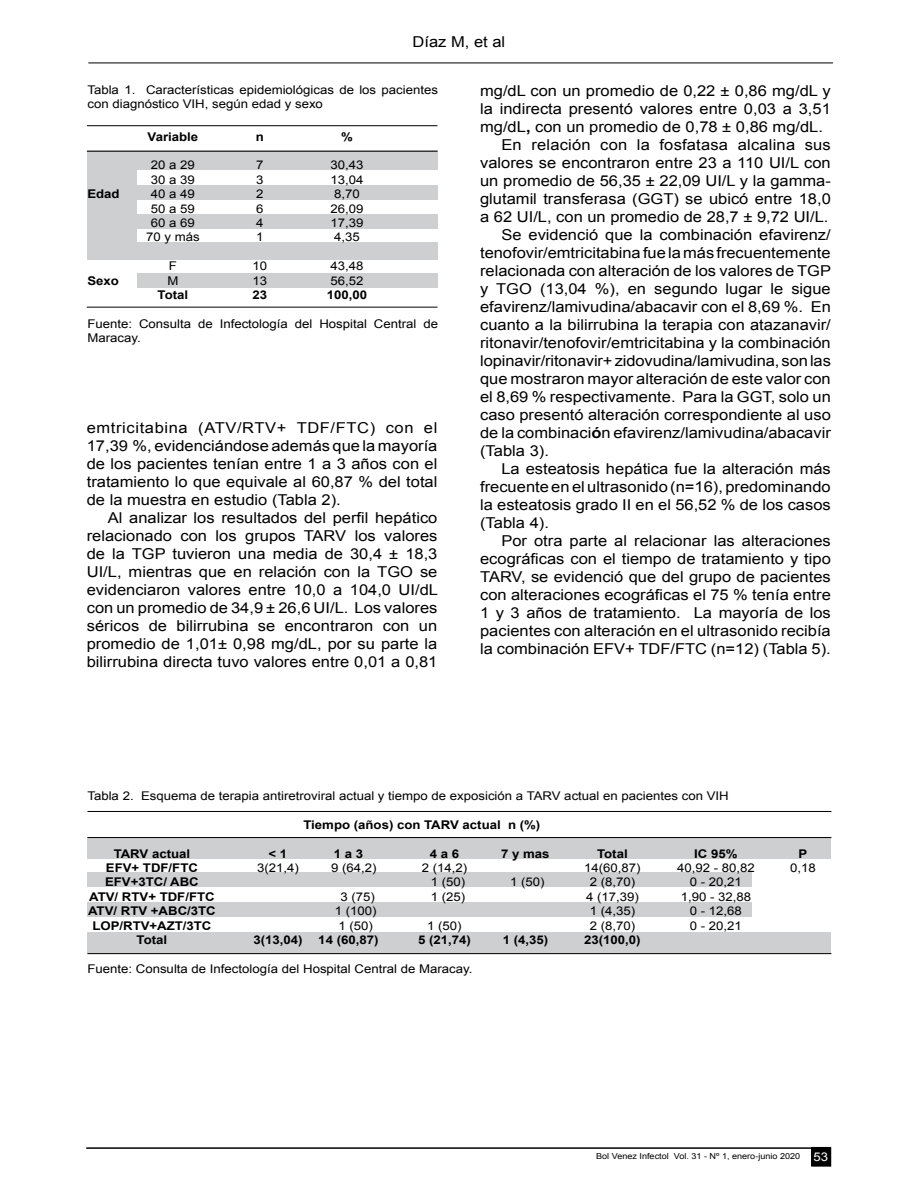
<style>
.page{position:relative;width:918px;height:1188px;background:#fff}
.page>*{position:absolute;margin:0;border:0;box-sizing:border-box;transform-origin:0 0}
.t1{font:15px/18px "Arial";color:#000;text-align:justify;scale:1.1 1}
.t2{font:12px/14.4px "Arial";color:#000;scale:1.1 1}
.t3{font:700 12px "Arial";color:#000;scale:1.1 1}
.t4{font:8.25px "Arial";color:#000;scale:1.1 1}
.s1{font-weight:700}
.s2{font-size:12px;color:#fff}
</style>
<div class="page">
<div style="left:812px;top:1147px;width:19px;height:19px;background:#000"></div>
<hr style="left:86px;top:1147px;width:745px;height:2px;background:#000">
<hr style="left:88px;top:63px;width:745px;height:1px;background:#000">
<div style="left:88px;top:932px;width:743px;height:21px;background:#cdcfd0"></div>
<div style="left:87px;top:902px;width:665px;height:15px;background:#cdcfd0"></div>
<div style="left:87px;top:872px;width:665px;height:15px;background:#cdcfd0"></div>
<div style="left:88px;top:838px;width:743px;height:21px;background:#cdcfd0"></div>
<hr style="left:88px;top:811px;width:743px;height:1px;background:#000">
<hr style="left:88px;top:953px;width:743px;height:1px;background:#000">
<hr style="left:87px;top:837px;width:744px;height:1px;background:#000">
<div style="left:137px;top:274px;width:300px;height:14px;background:#cdcfd0"></div>
<div style="left:87px;top:214px;width:350px;height:14px;background:#cdcfd0"></div>
<div style="left:87px;top:151px;width:351px;height:19px;background:#cdcfd0"></div>
<div style="left:87px;top:242px;width:350px;height:18px;background:#cdcfd0"></div>
<div style="left:87px;top:185px;width:350px;height:15px;background:#cdcfd0"></div>
<hr style="left:87px;top:125px;width:350px;height:1px;background:#000">
<hr style="left:87px;top:151px;width:351px;height:1px;background:#000">
<hr style="left:87px;top:307px;width:350px;height:1px;background:#000">
<div style="left:87px;top:170px;width:50px;height:15px;background:#cdcfd0"></div>
<div style="left:87px;top:200px;width:50px;height:14px;background:#cdcfd0"></div>
<div style="left:87px;top:228px;width:50px;height:15px;background:#cdcfd0"></div>
<p class="t1" style="left:413px;top:33px;width:86px">Díaz M, et al</p>
<p class="t2" style="left:87px;top:83px;width:320px">Tabla 1. Características epidemiológicas de los pacientes con diagnóstico VIH, según edad y sexo</p>
<p class="t3" style="left:148px;top:128px;width:48px">Variable</p>
<p class="t3" style="left:256px;top:128px;width:9px">n</p>
<p class="t3" style="left:341px;top:128px;width:12px">%</p>
<p class="t2" style="left:151px;top:158px;width:42px">20 a 29</p>
<p class="t2" style="left:256px;top:158px;width:8px">7</p>
<p class="t2" style="left:330px;top:158px;width:32px">30,43</p>
<p class="t2" style="left:151px;top:173px;width:42px">30 a 39</p>
<p class="t2" style="left:256px;top:173px;width:8px">3</p>
<p class="t2" style="left:330px;top:173px;width:32px">13,04</p>
<p class="t3" style="left:87px;top:186px;width:31px">Edad</p>
<p class="t2" style="left:151px;top:187px;width:42px">40 a 49</p>
<p class="t2" style="left:256px;top:187px;width:8px">2</p>
<p class="t2" style="left:334px;top:187px;width:25px">8,70</p>
<p class="t2" style="left:151px;top:201px;width:42px">50 a 59</p>
<p class="t2" style="left:256px;top:201px;width:8px">6</p>
<p class="t2" style="left:330px;top:201px;width:32px">26,09</p>
<p class="t2" style="left:151px;top:216px;width:42px">60 a 69</p>
<p class="t2" style="left:256px;top:216px;width:8px">4</p>
<p class="t2" style="left:330px;top:216px;width:32px">17,39</p>
<p class="t2" style="left:146px;top:230px;width:50px">70 y más</p>
<p class="t2" style="left:256px;top:230px;width:8px">1</p>
<p class="t2" style="left:334px;top:230px;width:25px">4,35</p>
<p class="t2" style="left:169px;top:259px;width:9px">F</p>
<p class="t2" style="left:253px;top:259px;width:15px">10</p>
<p class="t2" style="left:330px;top:259px;width:32px">43,48</p>
<p class="t3" style="left:87px;top:272px;width:30px">Sexo</p>
<p class="t2" style="left:167px;top:273px;width:11px">M</p>
<p class="t2" style="left:253px;top:273px;width:15px">13</p>
<p class="t2" style="left:330px;top:273px;width:32px">56,52</p>
<p class="t3" style="left:158px;top:287px;width:29px">Total</p>
<p class="t3" style="left:253px;top:287px;width:15px">23</p>
<p class="t3" style="left:327px;top:287px;width:38px">100,00</p>
<p class="t2" style="left:87px;top:317px;width:320px">Fuente: Consulta de Infectología del Hospital Central de<br>Maracay.</p>
<p class="t1" style="left:87px;top:419px;width:320px">emtricitabina (ATV/RTV+ TDF/FTC) con el 17,39 %, evidenciándose además que la mayoría de los pacientes tenían entre 1 a 3 años con el tratamiento lo que equivale al 60,87 % del total de la muestra en estudio (Tabla 2).</p>
<p class="t1" style="left:87px;top:509px;width:321px;text-indent:21px">Al analizar los resultados del perfil hepático relacionado con los grupos TARV los valores de la TGP tuvieron una media de 30,4 ± 18,3<br>UI/L, mientras que en relación con la TGO se evidenciaron valores entre 10,0 a 104,0 UI/dL con un promedio de 34,9 ± 26,6 UI/L. Los valores séricos de bilirrubina se encontraron con un promedio de 1,01± 0,98 mg/dL, por su parte la bilirrubina directa tuvo valores entre 0,01 a 0,81</p>
<p class="t1" style="left:480px;top:82px;width:320px">mg/dL con un promedio de 0,22 ± 0,86 mg/dL y</p>
<p class="t1" style="left:480px;top:100px;width:320px">la indirecta presentó valores entre 0,03 a 3,51</p>
<p class="t1" style="left:480px;top:118px;width:313px">mg/dL<span class="s1">,</span> con un promedio de 0,78 ± 0,86 mg/dL.</p>
<p class="t1" style="left:501px;top:136px;width:301px">En relación con la fosfatasa alcalina sus</p>
<p class="t1" style="left:480px;top:154px;width:320px">valores se encontraron entre 23 a 110 UI/L con</p>
<p class="t1" style="left:480px;top:172px;width:320px">un promedio de 56,35 ± 22,09 UI/L y la gamma-</p>
<p class="t1" style="left:480px;top:190px;width:320px">glutamil transferasa (GGT) se ubicó entre 18,0</p>
<p class="t1" style="left:480px;top:208px;width:318px">a 62 UI/L, con un promedio de 28,7 ± 9,72 UI/L.</p>
<p class="t1" style="left:501px;top:226px;width:301px">Se evidenció que la combinación efavirenz/</p>
<p class="t1" style="left:480px;top:244px;width:320px">tenofovir/emtricitabina fue la más frecuentemente</p>
<p class="t1" style="left:480px;top:262px;width:321px">relacionada con alteración de los valores de TGP</p>
<p class="t1" style="left:480px;top:280px;width:320px">y TGO (13,04 %), en segundo lugar le sigue</p>
<p class="t1" style="left:480px;top:298px;width:320px">efavirenz/lamivudina/abacavir con el 8,69 %. En</p>
<p class="t1" style="left:480px;top:316px;width:320px">cuanto a la bilirrubina la terapia con atazanavir/</p>
<p class="t1" style="left:480px;top:334px;width:320px">ritonavir/tenofovir/emtricitabina y la combinación</p>
<p class="t1" style="left:480px;top:352px;width:320px">lopinavir/ritonavir+ zidovudina/lamivudina, son las</p>
<p class="t1" style="left:480px;top:370px;width:320px">que mostraron mayor alteración de este valor con</p>
<p class="t1" style="left:480px;top:388px;width:320px">el 8,69 % respectivamente. Para la GGT, solo un</p>
<p class="t1" style="left:480px;top:406px;width:320px">caso presentó alteración correspondiente al uso</p>
<p class="t1" style="left:480px;top:424px;width:320px">de la combinaci<span class="s1">ó</span>n efavirenz/lamivudina/abacavir</p>
<p class="t1" style="left:480px;top:442px;width:64px">(Tabla 3).</p>
<p class="t1" style="left:501px;top:460px;width:301px">La esteatosis hepática fue la alteración más</p>
<p class="t1" style="left:480px;top:478px;width:320px">frecuente en el ultrasonido (n=16), predominando</p>
<p class="t1" style="left:480px;top:496px;width:320px">la esteatosis grado II en el 56,52 % de los casos</p>
<p class="t1" style="left:480px;top:514px;width:64px">(Tabla 4).</p>
<p class="t1" style="left:501px;top:532px;width:301px">Por otra parte al relacionar las alteraciones</p>
<p class="t1" style="left:480px;top:550px;width:320px">ecográficas con el tiempo de tratamiento y tipo</p>
<p class="t1" style="left:480px;top:568px;width:320px">TARV, se evidenció que del grupo de pacientes</p>
<p class="t1" style="left:480px;top:586px;width:320px">con alteraciones ecográficas el 75 % tenía entre</p>
<p class="t1" style="left:480px;top:604px;width:320px">1 y 3 años de tratamiento. La mayoría de los</p>
<p class="t1" style="left:480px;top:622px;width:320px">pacientes con alteración en el ultrasonido recibía</p>
<p class="t1" style="left:480px;top:640px;width:320px">la combinación EFV+ TDF/FTC (n=12) (Tabla 5).</p>
<p class="t2" style="left:87px;top:789px;width:584px">Tabla 2. Esquema de terapia antiretroviral actual y tiempo de exposición a TARV actual en pacientes con VIH</p>
<p class="t3" style="left:303px;top:817px;width:217px">Tiempo (años) con TARV actual n (%)</p>
<p class="t3" style="left:114px;top:845px;width:71px">TARV actual</p>
<p class="t3" style="left:269px;top:845px;width:19px">&lt; 1</p>
<p class="t3" style="left:334px;top:845px;width:28px">1 a 3</p>
<p class="t3" style="left:430px;top:845px;width:28px">4 a 6</p>
<p class="t3" style="left:501px;top:845px;width:46px">7 y mas</p>
<p class="t3" style="left:597px;top:845px;width:29px">Total</p>
<p class="t3" style="left:694px;top:845px;width:41px">IC 95%</p>
<p class="t3" style="left:799px;top:845px;width:10px">P</p>
<p class="t3" style="left:106px;top:860px;width:85px">EFV+ TDF/FTC</p>
<p class="t2" style="left:257px;top:861px;width:40px">3(21,4)</p>
<p class="t2" style="left:331px;top:861px;width:43px">9 (64,2)</p>
<p class="t2" style="left:422px;top:861px;width:43px">2 (14,2)</p>
<p class="t2" style="left:584px;top:861px;width:53px">14(60,87)</p>
<p class="t2" style="left:677px;top:861px;width:72px">40,92 - 80,82</p>
<p class="t2" style="left:790px;top:861px;width:25px">0,18</p>
<p class="t3" style="left:105px;top:874px;width:87px">EFV+3TC/ ABC</p>
<p class="t2" style="left:431px;top:875px;width:33px">1 (50)</p>
<p class="t2" style="left:510px;top:875px;width:33px">1 (50)</p>
<p class="t2" style="left:590px;top:875px;width:43px">2 (8,70)</p>
<p class="t2" style="left:690px;top:875px;width:49px">0 - 20,21</p>
<p class="t3" style="left:89px;top:889px;width:116px">ATV/ RTV+ TDF/FTC</p>
<p class="t2" style="left:340px;top:889px;width:33px">3 (75)</p>
<p class="t2" style="left:431px;top:889px;width:33px">1 (25)</p>
<p class="t2" style="left:586px;top:889px;width:50px">4 (17,39)</p>
<p class="t2" style="left:681px;top:889px;width:66px">1,90 - 32,88</p>
<p class="t3" style="left:88px;top:903px;width:118px">ATV/ RTV +ABC/3TC</p>
<p class="t2" style="left:335px;top:904px;width:40px">1 (100)</p>
<p class="t2" style="left:590px;top:904px;width:43px">1 (4,35)</p>
<p class="t2" style="left:690px;top:904px;width:49px">0 - 12,68</p>
<p class="t3" style="left:92px;top:917px;width:110px">LOP/RTV+AZT/3TC</p>
<p class="t2" style="left:339px;top:918px;width:33px">1 (50)</p>
<p class="t2" style="left:427px;top:918px;width:33px">1 (50)</p>
<p class="t2" style="left:590px;top:918px;width:43px">2 (8,70)</p>
<p class="t2" style="left:690px;top:918px;width:49px">0 - 20,21</p>
<p class="t3" style="left:137px;top:932px;width:29px">Total</p>
<p class="t3" style="left:253px;top:932px;width:46px">3(13,04)</p>
<p class="t3" style="left:318px;top:932px;width:56px">14 (60,87)</p>
<p class="t3" style="left:418px;top:932px;width:50px">5 (21,74)</p>
<p class="t3" style="left:503px;top:932px;width:43px">1 (4,35)</p>
<p class="t3" style="left:584px;top:932px;width:53px">23(100,0)</p>
<p class="t2" style="left:87px;top:961px;width:351px">Fuente: Consulta de Infectología del Hospital Central de Maracay.</p>
<p class="t4" style="left:596px;top:1151px;width:212px">Bol Venez Infectol Vol. 31 - Nº 1, enero-junio 2020 <span class="s2">53</span></p>
</div>
